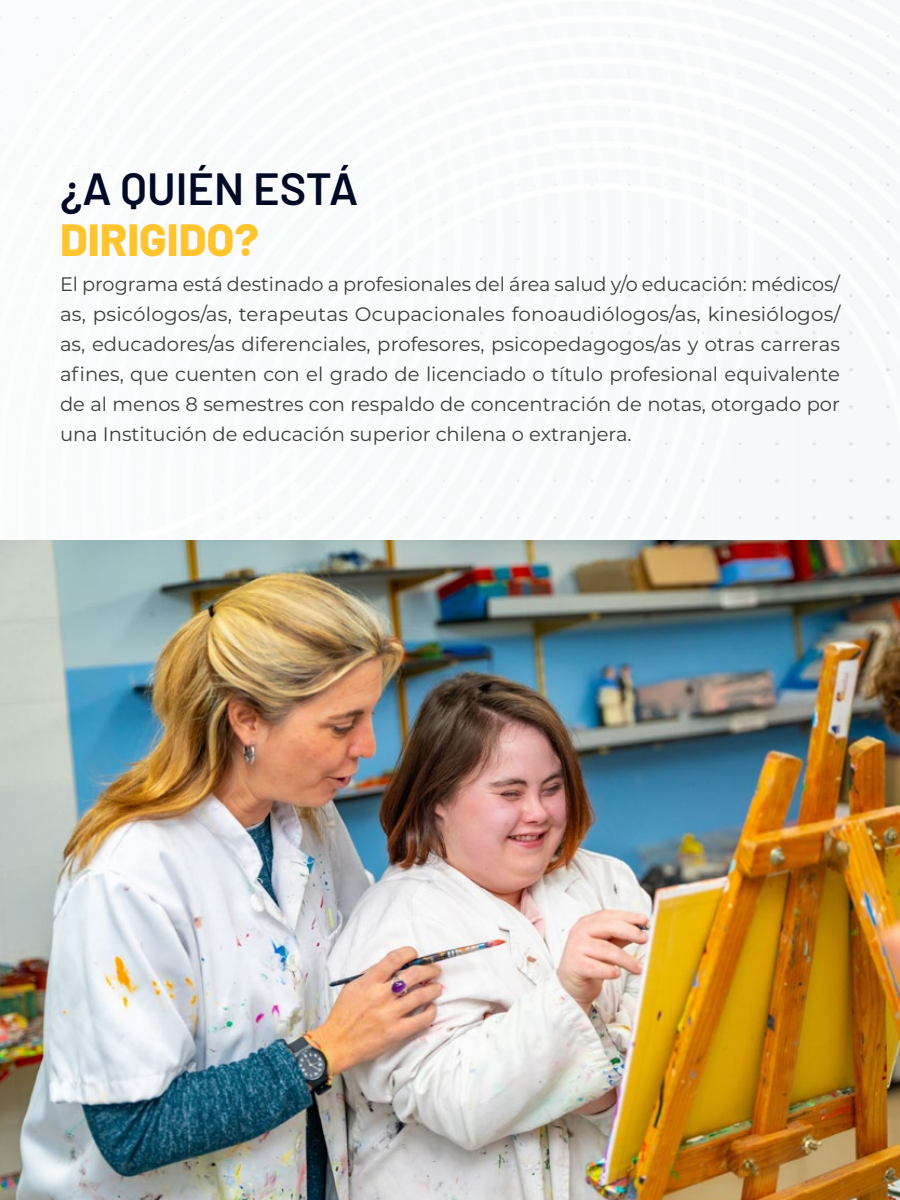
<style>
.page{position:relative;width:900px;height:1200px;background:#fff}
.page>*{position:absolute;margin:0;border:0;box-sizing:border-box;transform-origin:0 0}
.t1{font:600 45px "Barlow";color:#000a25}
.t2{font:800 45px "Barlow";color:#ffc42e}
.t3{font:19.5px/30px "Montserrat";color:#3d3d3b;text-align:justify}
</style>
<div class="page">
<img style="left:0;top:540px;width:900px;height:660px">
<h1 class="t1" style="left:60px;top:156px;width:300px">¿A QUIÉN ESTÁ</h1>
<h1 class="t2" style="left:60px;top:206px;width:200px">DIRIGIDO?</h1>
<p class="t3" style="left:60px;top:268px;width:782px">El programa está destinado a profesionales del área salud y/o educación: médicos/ as, psicólogos/as, terapeutas Ocupacionales fonoaudiólogos/as, kinesiólogos/ as, educadores/as diferenciales, profesores, psicopedagogos/as y otras carreras afines, que cuenten con el grado de licenciado o título profesional equivalente de al menos 8 semestres con respaldo de concentración de notas, otorgado por una Institución de educación superior chilena o extranjera.</p>
</div>
